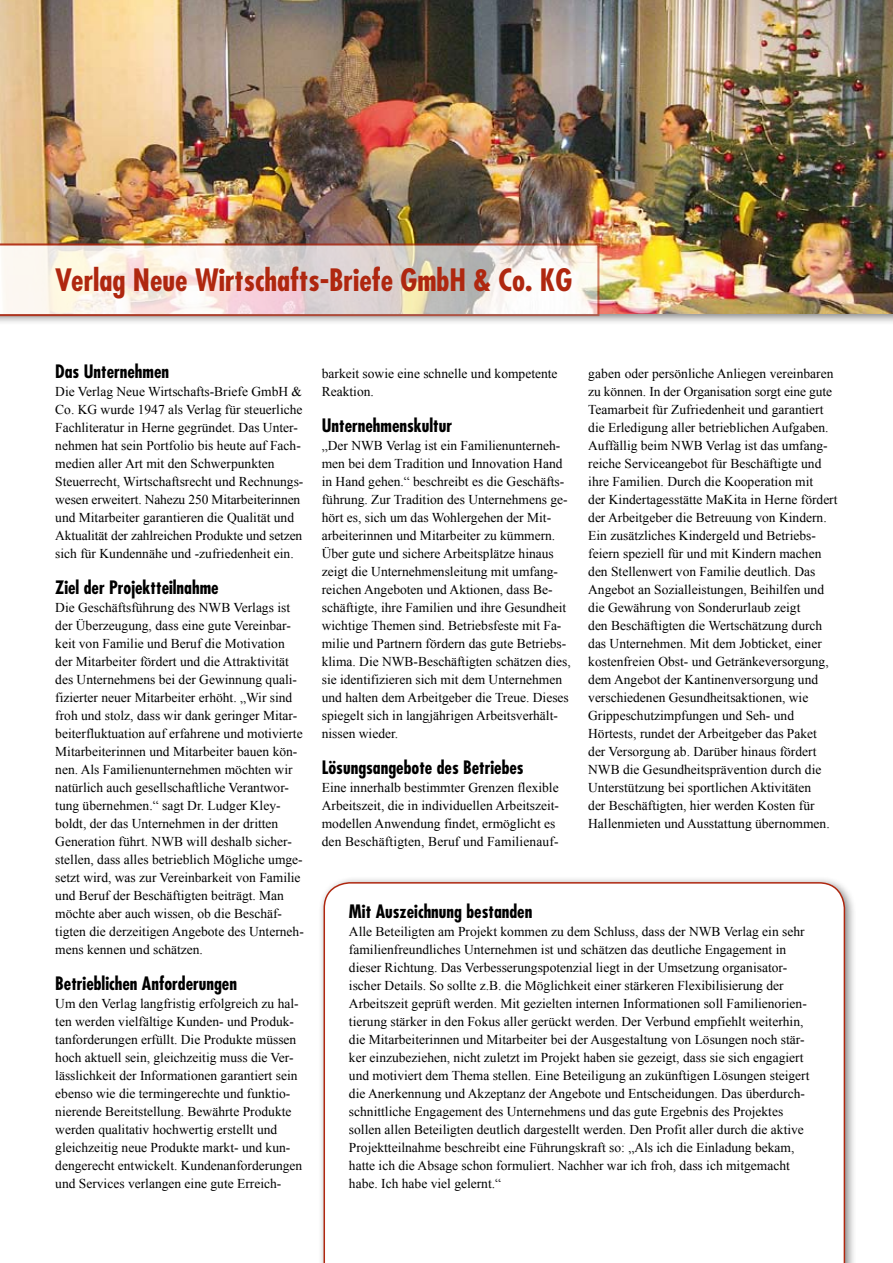
<style>
.page{position:relative;width:893px;height:1263px;background:#fff}
.page>*{position:absolute;margin:0;border:0;box-sizing:border-box;transform-origin:0 0}
.t1{font:700 condensed 30px "Futura";color:#af270f}
.t2{font:700 condensed 18px "Futura";color:#000}
.t3{font:13.5px/18px "Times New Roman";color:#000}
</style>
<div class="page">
<div style="left:0;top:0;width:893px;height:325px;background:#000;opacity:.5"></div>
<img style="left:0;top:0;width:893px;height:314px">
<svg style="left:0;top:243px;width:599px;height:73px"></svg>
<div style="left:317px;top:875px;width:539px;height:388px;background:#000;opacity:.5"></div>
<svg style="left:324px;top:882px;width:521px;height:381px"></svg>
<h1 class="t1" style="left:55px;top:260px;width:518px">Verlag Neue Wirtschafts-Briefe GmbH &amp; Co. KG</h1>
<h2 class="t2" style="left:55px;top:360px;width:115px">Das Unternehmen</h2>
<p class="t3" style="left:55px;top:382px;width:250px">Die Verlag Neue Wirtschafts-Briefe GmbH &amp; Co. KG wurde 1947 als Verlag für steuerliche Fachliteratur in Herne gegründet. Das Unter&shy;nehmen hat sein Portfolio bis heute auf Fach&shy;medien aller Art mit den Schwerpunkten Steuerrecht, Wirtschaftsrecht und Rechnungs&shy;wesen erweitert. Nahezu 250 Mitarbeiterinnen und Mitarbeiter garantieren die Qualität und Aktualität der zahlreichen Produkte und setzen sich für Kundennähe und -zufriedenheit ein.</p>
<h2 class="t2" style="left:55px;top:576px;width:165px">Ziel der Projektteilnahme</h2>
<p class="t3" style="left:55px;top:598px;width:250px">Die Geschäftsführung des NWB Verlags ist der Überzeugung, dass eine gute Vereinbar&shy;keit von Familie und Beruf die Motivation der Mitarbeiter fördert und die Attraktivität des Unternehmens bei der Gewinnung quali&shy;fizierter neuer Mitarbeiter erhöht. „Wir sind froh und stolz, dass wir dank geringer Mitar&shy;beiterfluktuation auf erfahrene und motivierte Mitarbeiterinnen und Mitarbeiter bauen kön&shy;nen. Als Familienunternehmen möchten wir natürlich auch gesellschaftliche Verantwor&shy;tung übernehmen.“ sagt Dr. Ludger Kley&shy;boldt, der das Unternehmen in der dritten Generation führt. NWB will deshalb sicher&shy;stellen, dass alles betrieblich Mögliche umge&shy;setzt wird, was zur Vereinbarkeit von Familie und Beruf der Beschäftigten beiträgt. Man möchte aber auch wissen, ob die Beschäf&shy;tigten die derzeitigen Angebote des Unterneh&shy;mens kennen und schätzen.</p>
<h2 class="t2" style="left:55px;top:972px;width:183px">Betrieblichen Anforderungen</h2>
<p class="t3" style="left:55px;top:994px;width:249px">Um den Verlag langfristig erfolgreich zu hal&shy;ten werden vielfältige Kunden- und Produk&shy;tanforderungen erfüllt. Die Produkte müssen hoch aktuell sein, gleichzeitig muss die Ver&shy;lässlichkeit der Informationen garantiert sein ebenso wie die termingerechte und funktio&shy;nierende Bereitstellung. Bewährte Produkte werden qualitativ hochwertig erstellt und gleichzeitig neue Produkte markt- und kun&shy;dengerecht entwickelt. Kundenanforderungen und Services verlangen eine gute Erreich-</p>
<p class="t3" style="left:322px;top:364px;width:237px">barkeit sowie eine schnelle und kompetente<br>Reaktion.</p>
<h2 class="t2" style="left:322px;top:414px;width:132px">Unternehmenskultur</h2>
<p class="t3" style="left:322px;top:436px;width:250px">„Der NWB Verlag ist ein Familienunterneh&shy;men bei dem Tradition und Innovation Hand in Hand gehen.“ beschreibt es die Geschäfts&shy;führung. Zur Tradition des Unternehmens ge&shy;hört es, sich um das Wohlergehen der Mit&shy;arbeiterinnen und Mitarbeiter zu kümmern.<br>Über gute und sichere Arbeitsplätze hinaus zeigt die Unternehmensleitung mit umfang&shy;reichen Angeboten und Aktionen, dass Be&shy;schäftigte, ihre Familien und ihre Gesundheit wichtige Themen sind. Betriebsfeste mit Fa&shy;milie und Partnern fördern das gute Betriebs&shy;klima. Die NWB-Beschäftigten schätzen dies, sie identifizieren sich mit dem Unternehmen und halten dem Arbeitgeber die Treue. Dieses spiegelt sich in langjährigen Arbeitsverhält&shy;nissen wieder.</p>
<h2 class="t2" style="left:322px;top:756px;width:203px">Lösungsangebote des Betriebes</h2>
<p class="t3" style="left:322px;top:778px;width:239px">Eine innerhalb bestimmter Grenzen flexible Arbeitszeit, die in individuellen Arbeitszeit&shy;modellen Anwendung findet, ermöglicht es den Beschäftigten, Beruf und Familienauf-</p>
<p class="t3" style="left:588px;top:364px;width:251px">gaben oder persönliche Anliegen vereinbaren zu können. In der Organisation sorgt eine gute Teamarbeit für Zufriedenheit und garantiert die Erledigung aller betrieblichen Aufgaben.<br>Auffällig beim NWB Verlag ist das umfang&shy;reiche Serviceangebot für Beschäftigte und ihre Familien. Durch die Kooperation mit<br>der Kindertagesstätte MaKita in Herne fördert der Arbeitgeber die Betreuung von Kindern.<br>Ein zusätzliches Kindergeld und Betriebs&shy;feiern speziell für und mit Kindern machen den Stellenwert von Familie deutlich. Das Angebot an Sozialleistungen, Beihilfen und die Gewährung von Sonderurlaub zeigt<br>den Beschäftigten die Wertschätzung durch das Unternehmen. Mit dem Jobticket, einer kostenfreien Obst- und Getränkeversorgung, dem Angebot der Kantinenversorgung und verschiedenen Gesundheitsaktionen, wie Grippeschutzimpfungen und Seh- und Hörtests, rundet der Arbeitgeber das Paket der Versorgung ab. Darüber hinaus fördert NWB die Gesundheitsprävention durch die Unterstützung bei sportlichen Aktivitäten<br>der Beschäftigten, hier werden Kosten für Hallenmieten und Ausstattung übernommen.</p>
<h2 class="t2" style="left:349px;top:900px;width:185px">Mit Auszeichnung bestanden</h2>
<p class="t3" style="left:349px;top:922px;width:462px">Alle Beteiligten am Projekt kommen zu dem Schluss, dass der NWB Verlag ein sehr familienfreundliches Unternehmen ist und schätzen das deutliche Engagement in dieser Richtung. Das Verbesserungspotenzial liegt in der Umsetzung organisator&shy;ischer Details. So sollte z.B. die Möglichkeit einer stärkeren Flexibilisierung der Arbeitszeit geprüft werden. Mit gezielten internen Informationen soll Familienorien&shy;tierung stärker in den Fokus aller gerückt werden. Der Verbund empfiehlt weiterhin, die Mitarbeiterinnen und Mitarbeiter bei der Ausgestaltung von Lösungen noch stär&shy;ker einzubeziehen, nicht zuletzt im Projekt haben sie gezeigt, dass sie sich engagiert und motiviert dem Thema stellen. Eine Beteiligung an zukünftigen Lösungen steigert die Anerkennung und Akzeptanz der Angebote und Entscheidungen. Das überdurch&shy;schnittliche Engagement des Unternehmens und das gute Ergebnis des Projektes sollen allen Beteiligten deutlich dargestellt werden. Den Profit aller durch die aktive Projektteilnahme beschreibt eine Führungskraft so: „Als ich die Einladung bekam, hatte ich die Absage schon formuliert. Nachher war ich froh, dass ich mitgemacht habe. Ich habe viel gelernt.“</p>
</div>
